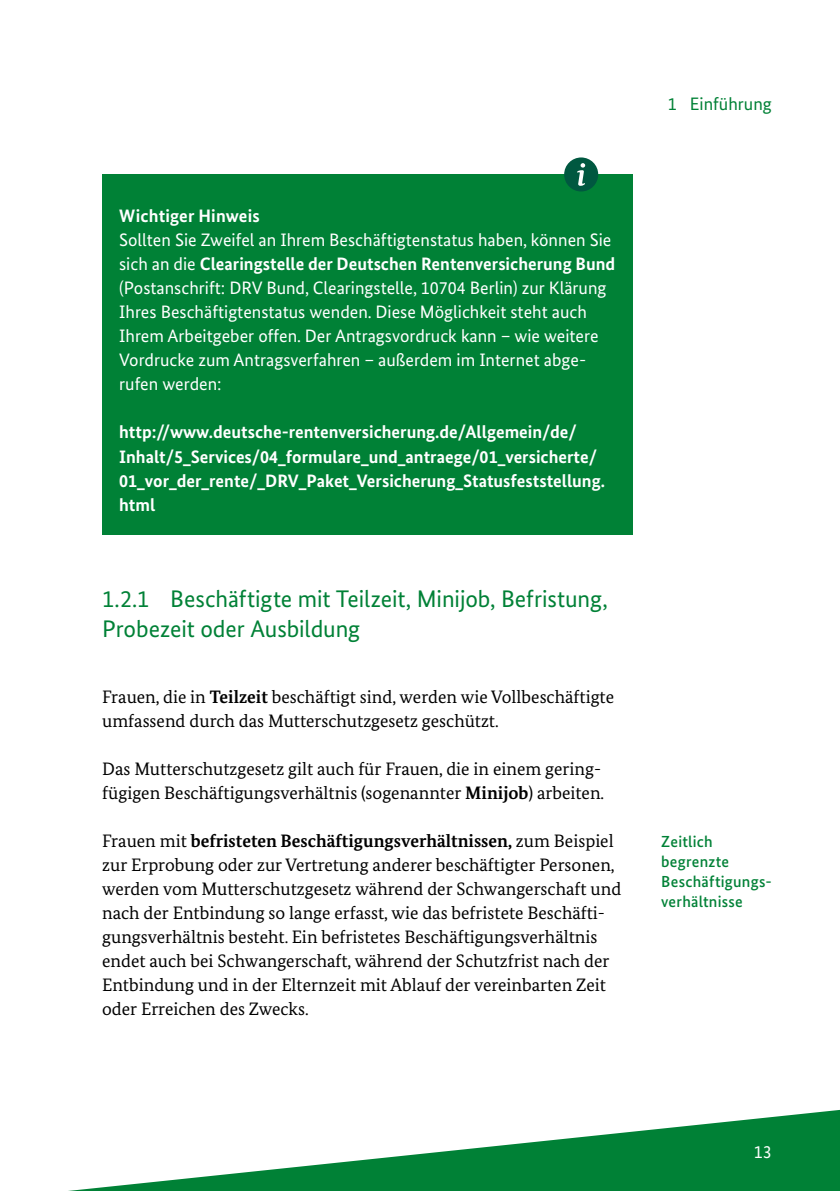
<style>
.page{position:relative;width:840px;height:1191px;background:#fff}
.page>*{position:absolute;margin:0;border:0;box-sizing:border-box;transform-origin:0 0}
.t1{font:24px/30px "Bundes Sans";letter-spacing:-.005em;color:#008136}
.t2{font:18px/24px "Bundes Serif";color:#000}
.t3{font:18px/24px "Bundes Sans";color:#fff}
.t4{font:700 18px/24px "Bundes Sans";color:#fff}
.t5{font:18px "Bundes Sans";color:#008136}
.t6{font:500 16px/20px "Bundes Sans";letter-spacing:.015em;color:#008136}
.s1{font-weight:700}
</style>
<div class="page">
<svg style="left:68px;top:1110px;width:771px;height:81px"></svg>
<div style="left:102px;top:174px;width:530px;height:360px;background:#008136"></div>
<div style="left:564px;top:157px;width:34px;height:34px;background:#005840;border-radius:50%"></div>
<svg style="left:577px;top:163px;width:8px;height:23px"></svg>
<h3 class="t4" style="left:119px;top:204px;width:142px">Wichtiger Hinweis</h3>
<p class="t3" style="left:119px;top:228px;width:497px">Sollten Sie Zweifel an Ihrem Beschäftigtenstatus haben, können Sie sich an die <span class="s1">Clearingstelle der Deutschen Rentenversicherung Bund </span>(Postanschrift: DRV Bund, Clearingstelle, 10704 Berlin) zur Klärung Ihres Beschäftigtenstatus wenden. Diese Möglichkeit steht auch Ihrem Arbeitgeber offen. Der Antragsvordruck kann – wie weitere Vordrucke zum Antragsverfahren – außerdem im Internet abge&shy;rufen werden:</p>
<p class="t4" style="left:119px;top:420px;width:487px">http://www.deutsche-rentenversicherung.de/Allgemein/de/ Inhalt/5_Services/04_formulare_und_antraege/01_versicherte/ 01_vor_der_rente/_DRV_Paket_Versicherung_Statusfeststellung. html</p>
<h3 class="t1" style="left:102px;top:583px;width:507px">1.2.1 Beschäftigte mit Teilzeit, Minijob, Befristung,<br>Probezeit oder Ausbildung</h3>
<p class="t2" style="left:102px;top:684px;width:513px">Frauen, die in <span class="s1">Teilzeit</span> beschäftigt sind, werden wie Vollbeschäftigte umfassend durch das Mutterschutzgesetz geschützt.</p>
<p class="t2" style="left:102px;top:756px;width:503px">Das Mutterschutzgesetz gilt auch für Frauen, die in einem gering&shy;fügigen Beschäftigungsverhältnis (sogenannter <span class="s1">Minijob</span>) arbeiten.</p>
<p class="t2" style="left:102px;top:828px;width:520px">Frauen mit <span class="s1">befristeten Beschäftigungsverhältnissen,</span> zum Beispiel zur Erprobung oder zur Vertretung anderer beschäftigter Personen, werden vom Mutterschutzgesetz während der Schwangerschaft und nach der Entbindung so lange erfasst, wie das befristete Beschäfti&shy;gungsverhältnis besteht. Ein befristetes Beschäftigungsverhältnis endet auch bei Schwangerschaft, während der Schutzfrist nach der Entbindung und in der Elternzeit mit Ablauf der vereinbarten Zeit oder Erreichen des Zwecks.</p>
<p class="t5" style="left:667px;top:93px;width:106px">1 Einführung</p>
<p class="t6" style="left:660px;top:831px;width:112px">Zeitlich begrenzte<br>Beschäftigungs&shy;verhältnisse</p>
<p class="t3" style="left:753px;top:1139px;width:19px">13</p>
</div>
